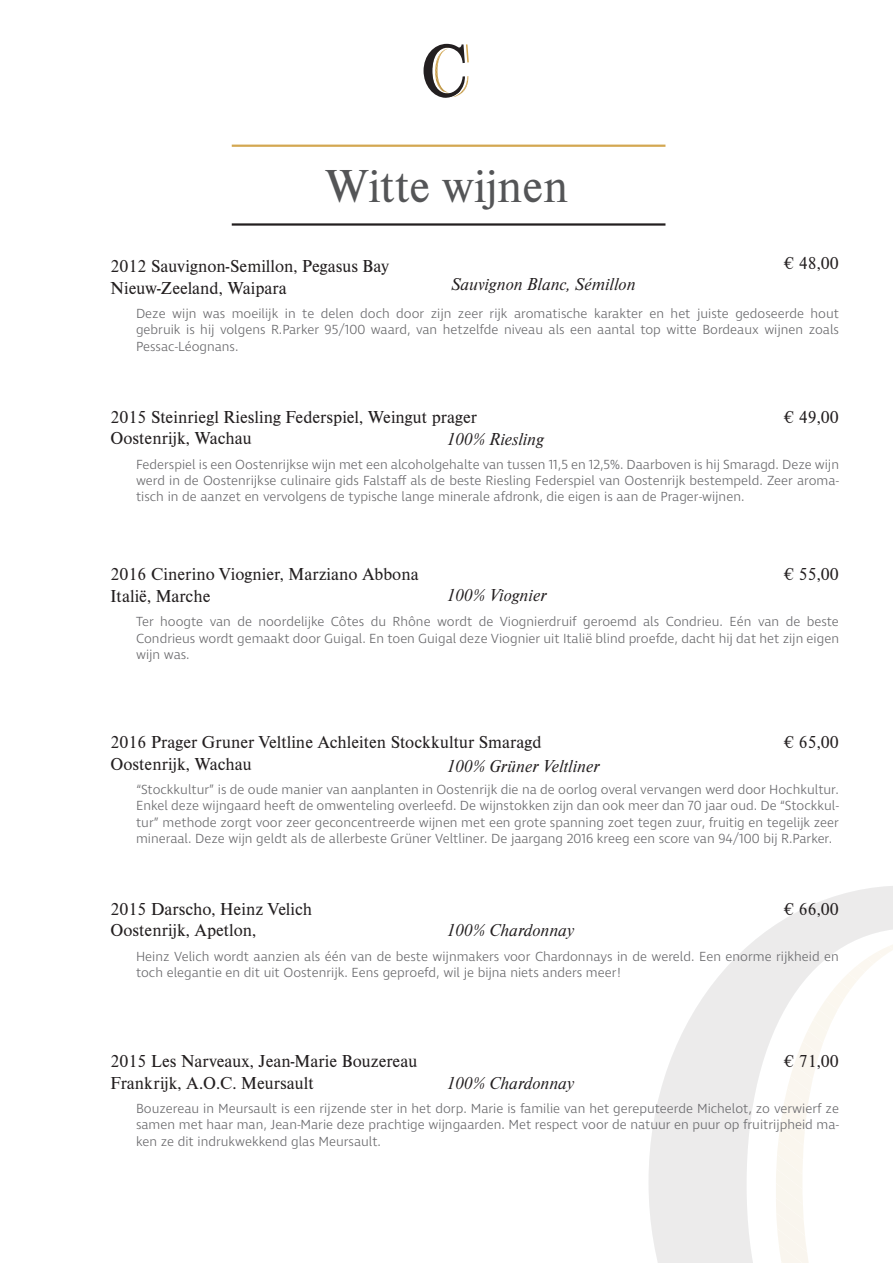
<style>
.page{position:relative;width:893px;height:1263px;background:#fff}
.page>*{position:absolute;margin:0;border:0;box-sizing:border-box;transform-origin:0 0}
.t1{font:48px "Nimbus Rom D";color:#545557}
.t2{font:18px "Nimbus Rom D";color:#231f20}
.t3{font:italic 18px "Nimbus Rom D";color:#231f20}
.t4{font:300 13.5px/16.2px "Ingra";color:#69696c;text-align:justify}
</style>
<div class="page">
<hr style="left:232px;top:145px;width:433px;height:2px;background:#d3a751">
<hr style="left:232px;top:223px;width:433px;height:3px;background:#231f20">
<svg style="left:424px;top:44px;width:45px;height:54px"></svg>
<svg style="left:649px;top:886px;width:244px;height:377px;fill:#ecebeb"></svg>
<svg style="left:776px;top:936px;width:117px;height:327px"></svg>
<p class="t1" style="left:325px;top:155px;width:245px">Witte wijnen</p>
<p class="t2" style="left:784px;top:251px;width:56px">€ 48,00</p>
<p class="t2" style="left:111px;top:254px;width:280px">2012 Sauvignon-Semillon, Pegasus Bay</p>
<p class="t2" style="left:111px;top:276px;width:178px">Nieuw-Zeeland, Waipara</p>
<p class="t4" style="left:136px;top:306px;width:704px">Deze wijn was moeilijk in te delen doch door zijn zeer rijk aromatische karakter en het juiste gedoseerde hout gebruik is hij volgens R.Parker 95/100 waard, van hetzelfde niveau als een aantal top witte Bordeaux wijnen zoals Pessac-Léognans.</p>
<p class="t3" style="left:451px;top:273px;width:186px">Sauvignon Blanc, Sémillon</p>
<p class="t2" style="left:111px;top:405px;width:368px">2015 Steinriegl Riesling Federspiel, Weingut prager</p>
<p class="t2" style="left:111px;top:426px;width:143px">Oostenrijk, Wachau</p>
<p class="t4" style="left:136px;top:457px;width:704px">Federspiel is een Oostenrijkse wijn met een alcoholgehalte van tussen 11,5 en 12,5%. Daarboven is hij Smaragd. Deze wijn werd in de Oostenrijkse culinaire gids Falstaff als de beste Riesling Federspiel van Oostenrijk bestempeld. Zeer aroma&shy;tisch in de aanzet en vervolgens de typische lange minerale afdronk, die eigen is aan de Prager-wijnen.</p>
<p class="t2" style="left:784px;top:405px;width:56px">€ 49,00</p>
<p class="t3" style="left:446px;top:428px;width:99px">100% Riesling</p>
<p class="t2" style="left:111px;top:562px;width:310px">2016 Cinerino Viognier, Marziano Abbona</p>
<p class="t2" style="left:111px;top:584px;width:101px">Italië, Marche</p>
<p class="t4" style="left:136px;top:614px;width:704px">Ter hoogte van de noordelijke Côtes du Rhône wordt de Viognierdruif geroemd als Condrieu. Eén van de beste Condrieus wordt gemaakt door Guigal. En toen Guigal deze Viognier uit Italië blind proefde, dacht hij dat het zijn eigen wijn was.</p>
<p class="t2" style="left:784px;top:562px;width:56px">€ 55,00</p>
<p class="t3" style="left:446px;top:584px;width:101px">100% Viognier</p>
<p class="t2" style="left:111px;top:730px;width:432px">2016 Prager Gruner Veltline Achleiten Stockkultur Smaragd</p>
<p class="t2" style="left:111px;top:752px;width:143px">Oostenrijk, Wachau</p>
<p class="t4" style="left:136px;top:782px;width:704px">“Stockkultur” is de oude manier van aanplanten in Oostenrijk die na de oorlog overal vervangen werd door Hochkultur.<br>Enkel deze wijngaard heeft de omwenteling overleefd. De wijnstokken zijn dan ook meer dan 70 jaar oud. De “Stockkul&shy;tur” methode zorgt voor zeer geconcentreerde wijnen met een grote spanning zoet tegen zuur, fruitig en tegelijk zeer mineraal. Deze wijn geldt als de allerbeste Grüner Veltliner. De jaargang 2016 kreeg een score van 94/100 bij R.Parker.</p>
<p class="t2" style="left:784px;top:730px;width:56px">€ 65,00</p>
<p class="t3" style="left:446px;top:754px;width:155px">100% Grüner Veltliner</p>
<p class="t2" style="left:111px;top:897px;width:203px">2015 Darscho, Heinz Velich</p>
<p class="t2" style="left:111px;top:918px;width:147px">Oostenrijk, Apetlon,</p>
<p class="t4" style="left:136px;top:949px;width:704px">Heinz Velich wordt aanzien als één van de beste wijnmakers voor Chardonnays in de wereld. Een enorme rijkheid en toch elegantie en dit uit Oostenrijk. Eens geproefd, wil je bijna niets anders meer!</p>
<p class="t2" style="left:784px;top:897px;width:56px">€ 66,00</p>
<p class="t3" style="left:446px;top:919px;width:129px">100% Chardonnay</p>
<p class="t2" style="left:111px;top:1049px;width:308px">2015 Les Narveaux, Jean-Marie Bouzereau</p>
<p class="t2" style="left:111px;top:1071px;width:205px">Frankrijk, A.O.C. Meursault</p>
<p class="t4" style="left:136px;top:1101px;width:704px">Bouzereau in Meursault is een rijzende ster in het dorp. Marie is familie van het gereputeerde Michelot, zo verwierf ze samen met haar man, Jean-Marie deze prachtige wijngaarden. Met respect voor de natuur en puur op fruitrijpheid ma&shy;ken ze dit indrukwekkend glas Meursault.</p>
<p class="t2" style="left:784px;top:1049px;width:56px">€ 71,00</p>
<p class="t3" style="left:446px;top:1071px;width:129px">100% Chardonnay</p>
</div>
